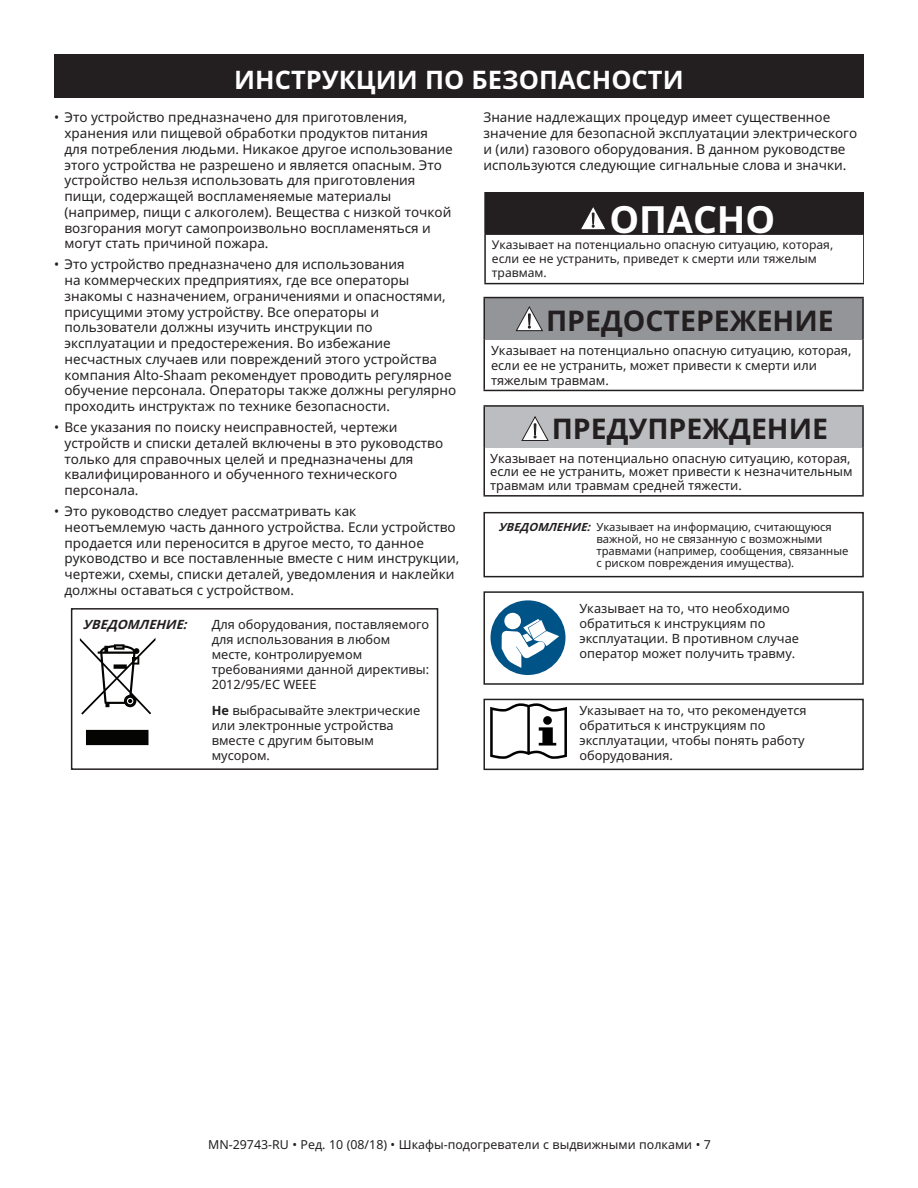
<style>
.page{position:relative;width:918px;height:1188px;background:#fff}
.page>*{position:absolute;margin:0;border:0;box-sizing:border-box;transform-origin:0 0}
.t1{font:700 37.5px "Noto Sans UI";color:#fff}
.t2{font:700 28.5px "Noto Sans UI";color:#231f20}
.t3{font:700 25.5px "Noto Sans UI";color:#fff}
.t4{font:13.5px/15.8px "Noto Sans UI";color:#231f20}
.t5{font:12.75px/15px "Noto Sans UI";color:#231f20}
.t6{font:italic 700 12.75px "Noto Sans UI";color:#231f20}
.t7{font:12.3px "Noto Sans UI";color:#231f20}
.t8{font:12px/14.2px "Noto Sans UI";color:#231f20}
.t9{font:11.25px/12px "Noto Sans UI";color:#231f20}
.s1{font-weight:700}
.s2{font-weight:700;font-style:italic}
</style>
<div class="page">
<div style="left:54px;top:54px;width:810px;height:43px;background:#231f20"></div>
<div style="left:485px;top:192px;width:379px;height:42px;background:#231f20"></div>
<hr style="left:484px;top:191px;width:380px;height:2px;background:#231f20">
<hr style="left:484px;top:193px;width:2px;height:40px;background:#231f20">
<hr style="left:484px;top:233px;width:380px;height:2px;background:#231f20">
<hr style="left:484px;top:235px;width:2px;height:48px;background:#231f20">
<hr style="left:484px;top:283px;width:380px;height:1px;background:#231f20">
<hr style="left:863px;top:235px;width:1px;height:48px;background:#231f20">
<svg style="left:581px;top:207px;width:24px;height:23px"></svg>
<div style="left:483px;top:512px;width:381px;height:65px;border:1px solid #231f20"></div>
<div style="left:483px;top:591px;width:381px;height:94px;border:1px solid #231f20"></div>
<svg style="left:490px;top:600px;width:76px;height:75px"></svg>
<div style="left:483px;top:699px;width:381px;height:71px;border:1px solid #231f20"></div>
<svg style="left:490px;top:703px;width:77px;height:56px"></svg>
<div style="left:71px;top:608px;width:367px;height:162px;border:1px solid #231f20"></div>
<svg style="left:80px;top:638px;width:75px;height:107px"></svg>
<div style="left:484px;top:298px;width:379px;height:42px;background:#939598"></div>
<hr style="left:483px;top:297px;width:381px;height:1px;background:#231f20">
<hr style="left:483px;top:298px;width:2px;height:42px;background:#231f20">
<hr style="left:862px;top:298px;width:2px;height:42px;background:#231f20">
<hr style="left:483px;top:340px;width:2px;height:50px;background:#231f20">
<hr style="left:483px;top:390px;width:381px;height:1px;background:#231f20">
<hr style="left:862px;top:340px;width:2px;height:50px;background:#231f20">
<svg style="left:516px;top:306px;width:27px;height:25px"></svg>
<div style="left:484px;top:406px;width:379px;height:42px;background:#bcbdc0"></div>
<hr style="left:483px;top:405px;width:381px;height:2px;background:#231f20">
<hr style="left:483px;top:407px;width:2px;height:41px;background:#231f20">
<hr style="left:862px;top:407px;width:2px;height:41px;background:#231f20">
<hr style="left:483px;top:448px;width:2px;height:47px;background:#231f20">
<hr style="left:483px;top:495px;width:381px;height:2px;background:#231f20">
<hr style="left:862px;top:448px;width:2px;height:47px;background:#231f20">
<svg style="left:521px;top:416px;width:28px;height:25px"></svg>
<h3 class="t3" style="left:234px;top:62px;width:451px">ИНСТРУКЦИИ ПО БЕЗОПАСНОСТИ</h3>
<p class="t4" style="left:64px;top:109px;width:390px;text-indent:-10px">• Это устройство предназначено для приготовления, хранения или пищевой обработки продуктов питания для потребления людьми . Никакое другое использование этого устройства не разрешено и является опасным . Это устройство нельзя использовать для приготовления пищи, содержащей воспламеняемые материалы (например, пищи с алкоголем) . Вещества с низкой точкой возгорания могут самопроизвольно воспламеняться и могут стать причиной пожара .</p>
<p class="t4" style="left:64px;top:256px;width:393px;text-indent:-10px">• Это устройство предназначено для использования<br>на коммерческих предприятиях, где все операторы знакомы с назначением, ограничениями и опасностями, присущими этому устройству . Все операторы и пользователи должны изучить инструкции по эксплуатации и предостережения . Во избежание несчастных случаев или повреждений этого устройства компания Alto-Shaam рекомендует проводить регулярное обучение персонала . Операторы также должны регулярно проходить инструктаж по технике безопасности .</p>
<p class="t4" style="left:64px;top:419px;width:380px;text-indent:-10px">• Все указания по поиску неисправностей, чертежи устройств и списки деталей включены в это руководство только для справочных целей и предназначены для квалифицированного и обученного технического персонала .</p>
<p class="t4" style="left:64px;top:503px;width:396px;text-indent:-10px">• Это руководство следует рассматривать как неотъемлемую часть данного устройства . Если устройство продается или переносится в другое место, то данное руководство и все поставленные вместе с ним инструкции, чертежи, схемы, списки деталей, уведомления и наклейки должны оставаться с устройством .</p>
<p class="t6" style="left:83px;top:616px;width:110px">УВЕДОМЛЕНИЕ:</p>
<p class="t5" style="left:212px;top:617px;width:219px">Для оборудования, поставляемого для использования в любом месте, контролируемом требованиями данной директивы:<br>2012/95/EC WEEE</p>
<p class="t5" style="left:212px;top:702px;width:210px"><span class="s1">Не</span> выбрасывайте электрические или электронные устройства вместе с другим бытовым мусором .</p>
<p class="t4" style="left:483px;top:109px;width:375px">Знание надлежащих процедур имеет существенное значение для безопасной эксплуатации электрического и (или) газового оборудования . В данном руководстве используются следующие сигнальные слова и значки .</p>
<h1 class="t1" style="left:610px;top:193px;width:167px">ОПАСНО</h1>
<p class="t8" style="left:492px;top:237px;width:343px">Указывает на потенциально опасную ситуацию, которая, если ее не устранить, приведет к смерти или тяжелым травмам .</p>
<h2 class="t2" style="left:546px;top:301px;width:289px">ПРЕДОСТЕРЕЖЕНИЕ</h2>
<p class="t5" style="left:491px;top:342px;width:362px">Указывает на потенциально опасную ситуацию, которая, если ее не устранить, может привести к смерти или тяжелым травмам .</p>
<h2 class="t2" style="left:552px;top:409px;width:278px">ПРЕДУПРЕЖДЕНИЕ</h2>
<p class="t5" style="left:490px;top:451px;width:364px;line-height:13.5px">Указывает на потенциально опасную ситуацию, которая, если ее не устранить, может привести к незначительным травмам или травмам средней тяжести .</p>
<p class="t9" style="left:596px;top:521px;width:254px;text-indent:-98px"><span class="s2">УВЕДОМЛЕНИЕ:</span> Указывает на информацию, считающуюся важной, но не связанную с возможными травмами (например, сообщения, связанные с риском повреждения имущества) .</p>
<p class="t5" style="left:579px;top:601px;width:221px">Указывает на то, что необходимо обратиться к инструкциям по эксплуатации . В противном случае оператор может получить травму .</p>
<p class="t5" style="left:579px;top:703px;width:229px">Указывает на то, что рекомендуется обратиться к инструкциям по эксплуатации, чтобы понять работу оборудования .</p>
<p class="t7" style="left:208px;top:1136px;width:504px">MN-29743-RU • Ред. 10 (08/18) • Шкафы-подогреватели с выдвижными полками • 7</p>
</div>
